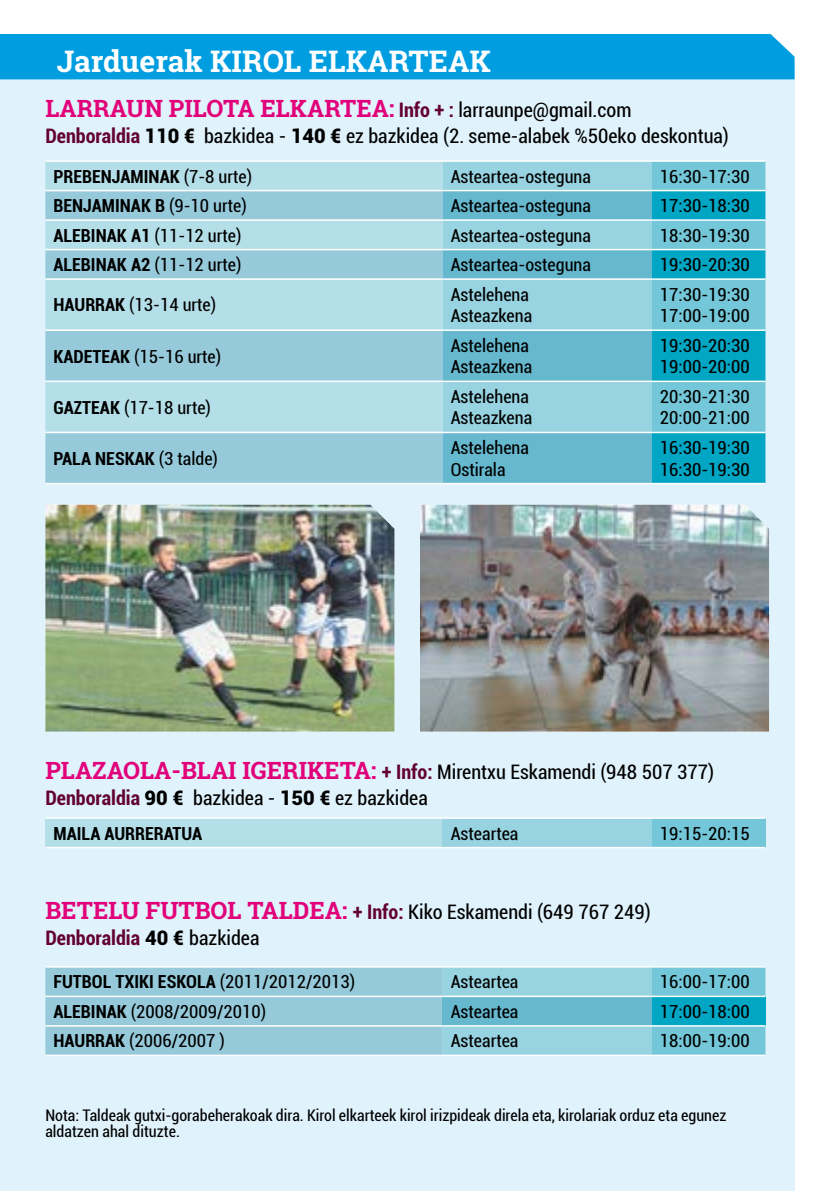
<style>
.page{position:relative;width:840px;height:1191px;background:#fff}
.page>*{position:absolute;margin:0;border:0;box-sizing:border-box;transform-origin:0 0}
.t1{font:700 30px "Roboto Slab";color:#fff}
.t2{font:700 24px "Roboto Slab";color:#e2007a}
.t3{font:condensed 20px/26px "Roboto";color:#000}
.t4{font:condensed 18px/21.6px "Roboto";color:#000}
.t5{font:700 condensed 18px "Roboto";color:#000}
.t6{font:condensed 16px/16px "Roboto";color:#000}
.s1{font-family:"Roboto";font-stretch:condensed;font-size:20px;color:#630032}
.s2{font-family:"Roboto";font-weight:400;font-stretch:condensed;font-size:20px;color:#000}
.s3{font-weight:700;color:#630032}
.s4{font-weight:900;font-stretch:normal}
.s5{font-weight:400}
.s6{font-weight:700}
.s7{font-family:"Roboto Slab";font-weight:700;font-stretch:normal;font-size:24px;color:#e2007a}
</style>
<div class="page">
<div style="left:0;top:67px;width:794px;height:1124px;background:#e0f2fb"></div>
<div style="left:0;top:34px;width:794px;height:45px;background:#009ee0"></div>
<div style="left:45px;top:162px;width:397px;height:28px;background:#b5dfe8"></div>
<div style="left:442px;top:162px;width:209px;height:28px;background:#97d3e0"></div>
<svg style="left:45px;top:191px;width:397px;height:292px;background:#a4d3e1"></svg>
<svg style="left:442px;top:191px;width:209px;height:292px;background:#7cc4d6"></svg>
<svg style="left:651px;top:162px;width:114px;height:321px;background:#3bb7cd"></svg>
<hr style="left:45px;top:160px;width:397px;height:2px;background:#fff">
<hr style="left:442px;top:160px;width:209px;height:2px;background:#fff">
<hr style="left:651px;top:160px;width:114px;height:2px;background:#fff">
<hr style="left:45px;top:190px;width:397px;height:1px;background:#fff">
<hr style="left:442px;top:190px;width:209px;height:1px;background:#fff">
<hr style="left:651px;top:190px;width:114px;height:1px;background:#fff">
<hr style="left:45px;top:219px;width:397px;height:2px;background:#fff">
<hr style="left:442px;top:219px;width:209px;height:2px;background:#fff">
<hr style="left:651px;top:219px;width:114px;height:2px;background:#fff">
<hr style="left:45px;top:249px;width:397px;height:1px;background:#fff">
<hr style="left:442px;top:249px;width:209px;height:1px;background:#fff">
<hr style="left:651px;top:249px;width:114px;height:1px;background:#fff">
<hr style="left:45px;top:278px;width:397px;height:2px;background:#fff">
<hr style="left:442px;top:278px;width:209px;height:2px;background:#fff">
<hr style="left:651px;top:278px;width:114px;height:2px;background:#fff">
<hr style="left:45px;top:329px;width:397px;height:2px;background:#fff">
<hr style="left:442px;top:329px;width:209px;height:2px;background:#fff">
<hr style="left:651px;top:329px;width:114px;height:2px;background:#fff">
<hr style="left:45px;top:380px;width:397px;height:2px;background:#fff">
<hr style="left:442px;top:380px;width:209px;height:2px;background:#fff">
<hr style="left:651px;top:380px;width:114px;height:2px;background:#fff">
<hr style="left:45px;top:432px;width:397px;height:1px;background:#fff">
<hr style="left:442px;top:432px;width:209px;height:1px;background:#fff">
<hr style="left:651px;top:432px;width:114px;height:1px;background:#fff">
<hr style="left:45px;top:483px;width:397px;height:1px;background:#fff">
<hr style="left:442px;top:483px;width:209px;height:1px;background:#fff">
<hr style="left:651px;top:483px;width:114px;height:1px;background:#fff">
<svg style="left:45px;top:967px;width:720px;height:87px;background:#94ccdc"></svg>
<div style="left:442px;top:996px;width:209px;height:30px;background:#65b8ce"></div>
<div style="left:651px;top:996px;width:114px;height:30px;background:#00a6c3"></div>
<hr style="left:45px;top:966px;width:397px;height:1px;background:#fff">
<hr style="left:442px;top:966px;width:209px;height:1px;background:#fff">
<hr style="left:651px;top:966px;width:114px;height:1px;background:#fff">
<hr style="left:45px;top:995px;width:397px;height:2px;background:#fff">
<hr style="left:442px;top:995px;width:209px;height:2px;background:#fff">
<hr style="left:651px;top:995px;width:114px;height:2px;background:#fff">
<hr style="left:45px;top:1025px;width:397px;height:1px;background:#fff">
<hr style="left:442px;top:1025px;width:209px;height:1px;background:#fff">
<hr style="left:651px;top:1025px;width:114px;height:1px;background:#fff">
<hr style="left:45px;top:1054px;width:397px;height:2px;background:#fff">
<hr style="left:442px;top:1054px;width:209px;height:2px;background:#fff">
<hr style="left:651px;top:1054px;width:114px;height:2px;background:#fff">
<div style="left:45px;top:818px;width:397px;height:29px;background:#b5dfe8"></div>
<div style="left:442px;top:818px;width:209px;height:29px;background:#97d3e0"></div>
<div style="left:651px;top:818px;width:114px;height:29px;background:#73c7d8"></div>
<hr style="left:45px;top:817px;width:397px;height:2px;background:#fff">
<hr style="left:442px;top:817px;width:209px;height:2px;background:#fff">
<hr style="left:651px;top:817px;width:114px;height:2px;background:#fff">
<hr style="left:45px;top:847px;width:397px;height:1px;background:#fff">
<hr style="left:442px;top:847px;width:209px;height:1px;background:#fff">
<hr style="left:651px;top:847px;width:114px;height:1px;background:#fff">
<img style="left:420px;top:505px;width:348px;height:226px">
<img style="left:45px;top:505px;width:349px;height:226px">
<h1 class="t1" style="left:57px;top:41px;width:435px">Jarduerak KIROL ELKARTEAK</h1>
<h2 class="t2" style="left:45px;top:92px;width:587px">LARRAUN PILOTA ELKARTEA: <span class="s1">Info + :</span> <span class="s2">larraunpe@gmail.com</span></h2>
<p class="t3" style="left:45px;top:122px;width:684px"><span class="s3">Denboraldia</span> <span class="s4">110 €</span> bazkidea - <span class="s4">140 €</span> ez bazkidea (2. seme-alabek %50eko deskontua)</p>
<p class="t5" style="left:53px;top:163px;width:200px">PREBENJAMINAK <span class="s5">(7-8 urte)</span></p>
<p class="t4" style="left:450px;top:165px;width:142px">Asteartea-osteguna</p>
<p class="t4" style="left:659px;top:165px;width:91px">16:30-17:30</p>
<p class="t5" style="left:53px;top:193px;width:195px">BENJAMINAK B <span class="s5">(9-10 urte)</span></p>
<p class="t4" style="left:450px;top:194px;width:142px">Asteartea-osteguna</p>
<p class="t4" style="left:659px;top:194px;width:91px">17:30-18:30</p>
<p class="t4" style="left:53px;top:224px;width:189px"><span class="s6">ALEBINAK A1</span> (11-12 urte)</p>
<p class="t4" style="left:450px;top:224px;width:142px">Asteartea-osteguna</p>
<p class="t4" style="left:659px;top:224px;width:91px">18:30-19:30</p>
<p class="t4" style="left:53px;top:253px;width:189px"><span class="s6">ALEBINAK A2</span> (11-12 urte)</p>
<p class="t4" style="left:450px;top:253px;width:142px">Asteartea-osteguna</p>
<p class="t4" style="left:659px;top:253px;width:91px">19:30-20:30</p>
<p class="t4" style="left:53px;top:293px;width:164px"><span class="s6">HAURRAK</span> (13-14 urte)</p>
<p class="t4" style="left:450px;top:283px;width:83px">Astelehena<br>Asteazkena</p>
<p class="t4" style="left:659px;top:283px;width:91px">17:30-19:30<br>17:00-19:00</p>
<p class="t4" style="left:53px;top:345px;width:169px"><span class="s6">KADETEAK</span> (15-16 urte)</p>
<p class="t4" style="left:450px;top:334px;width:83px">Astelehena<br>Asteazkena</p>
<p class="t4" style="left:659px;top:334px;width:91px">19:30-20:30<br>19:00-20:00</p>
<p class="t4" style="left:53px;top:396px;width:159px"><span class="s6">GAZTEAK</span> (17-18 urte)</p>
<p class="t4" style="left:450px;top:385px;width:83px">Astelehena<br>Asteazkena</p>
<p class="t4" style="left:659px;top:385px;width:91px">20:30-21:30<br>20:00-21:00</p>
<p class="t5" style="left:53px;top:446px;width:166px">PALA NESKAK <span class="s5">(3 talde)</span></p>
<p class="t4" style="left:450px;top:436px;width:80px">Astelehena<br>Ostirala</p>
<p class="t4" style="left:659px;top:436px;width:91px">16:30-19:30<br>16:30-19:30</p>
<p class="t3" style="left:45px;top:758px;width:669px"><span class="s7">PLAZAOLA-BLAI IGERIKETA:</span> <span class="s3">+ Info:</span> Mirentxu Eskamendi (948 507 377)<br><span class="s3">Denboraldia</span> <span class="s4">90 €</span> bazkidea - <span class="s4">150 €</span> ez bazkidea</p>
<p class="t5" style="left:53px;top:820px;width:150px">MAILA AURRERATUA</p>
<p class="t4" style="left:450px;top:821px;width:69px">Asteartea</p>
<p class="t4" style="left:659px;top:821px;width:91px">19:15-20:15</p>
<p class="t3" style="left:45px;top:898px;width:606px"><span class="s7">BETELU FUTBOL TALDEA:</span> <span class="s3">+ Info:</span> Kiko Eskamendi (649 767 249)<br><span class="s3">Denboraldia</span> <span class="s4">40 €</span> bazkidea</p>
<p class="t5" style="left:53px;top:969px;width:303px">FUTBOL TXIKI ESKOLA <span class="s5">(2011/2012/2013)</span></p>
<p class="t4" style="left:450px;top:970px;width:69px">Asteartea</p>
<p class="t4" style="left:659px;top:970px;width:91px">16:00-17:00</p>
<p class="t4" style="left:53px;top:1000px;width:214px"><span class="s6">ALEBINAK</span> (2008/2009/2010)</p>
<p class="t4" style="left:450px;top:1000px;width:69px">Asteartea</p>
<p class="t4" style="left:659px;top:1000px;width:91px">17:00-18:00</p>
<p class="t4" style="left:53px;top:1029px;width:173px"><span class="s6">HAURRAK</span> (2006/2007 )</p>
<p class="t4" style="left:450px;top:1029px;width:69px">Asteartea</p>
<p class="t4" style="left:659px;top:1029px;width:91px">18:00-19:00</p>
<p class="t6" style="left:45px;top:1106px;width:682px">Nota: Taldeak gutxi-gorabeherakoak dira. Kirol elkarteek kirol irizpideak direla eta, kirolariak orduz eta egunez aldatzen ahal dituzte.</p>
</div>
